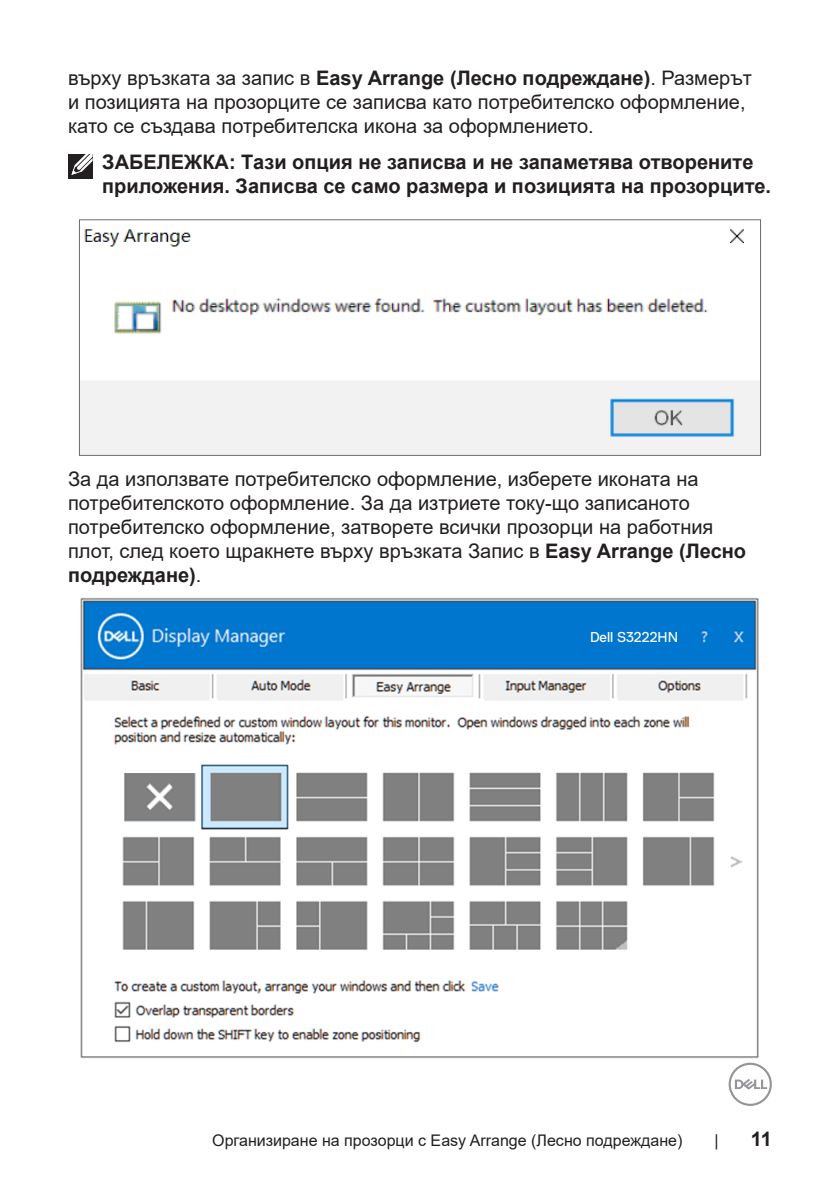
<style>
.page{position:relative;width:840px;height:1191px;background:#fff}
.page>*{position:absolute;margin:0;border:0;box-sizing:border-box;transform-origin:0 0}
.Paragraph{font:20px/24px "Arial";color:#231f20}
.Note{font:700 20px/24px "Arial";color:#231f20}
.t1{font:16px "Arial";color:#231f20}
.t2{font:14.4px "Dell Replica";color:#fff}
.s1{font-weight:700}
</style>
<div class="page">
<svg style="left:728px;top:1062px;width:43px;height:44px"></svg>
<img style="left:81px;top:229px;width:677px;height:225px">
<div style="left:79px;top:219px;width:681px;height:237px;border:1px solid #6c6d70"></div>
<img style="left:80px;top:597px;width:679px;height:462px">
<div style="left:579px;top:626px;width:109px;height:24px;background:#0076ce"></div>
<div style="left:68px;top:154px;width:24px;height:24px;background:#231f20"></div>
<svg style="left:71px;top:154px;width:22px;height:22px"></svg>
<p class="Paragraph" style="left:68px;top:66px;width:685px">върху връзката за запис в <span class="s1">Easy Arrange (Лесно подреждане)</span>. Размерът и позицията на прозорците се записва като потребителско оформление, като се създава потребителска икона за оформлението.</p>
<p class="Note" style="left:102px;top:150px;width:670px">ЗАБЕЛЕЖКА: Тази опция не записва и не запаметява отворените приложения. Записва се само размера и позицията на прозорците.</p>
<p class="Paragraph" style="left:68px;top:466px;width:679px">За да използвате потребителско оформление, изберете иконата на потребителското оформление. За да изтриете току-що записаното потребителско оформление, затворете всички прозорци на работния плот, след което щракнете върху връзката Запис в <span class="s1">Easy Arrange (Лесно подреждане)</span>.</p>
<p class="t2" style="left:589px;top:629px;width:90px">Dell S3222HN</p>
<p class="t1" style="left:212px;top:1129px;width:471px">Организиране на прозорци с Easy Arrange (Лесно подреждане)</p>
<p class="t1" style="left:714px;top:1129px;width:6px">|</p>
<p class="Note" style="left:750px;top:1127px;width:23px">11</p>
</div>
